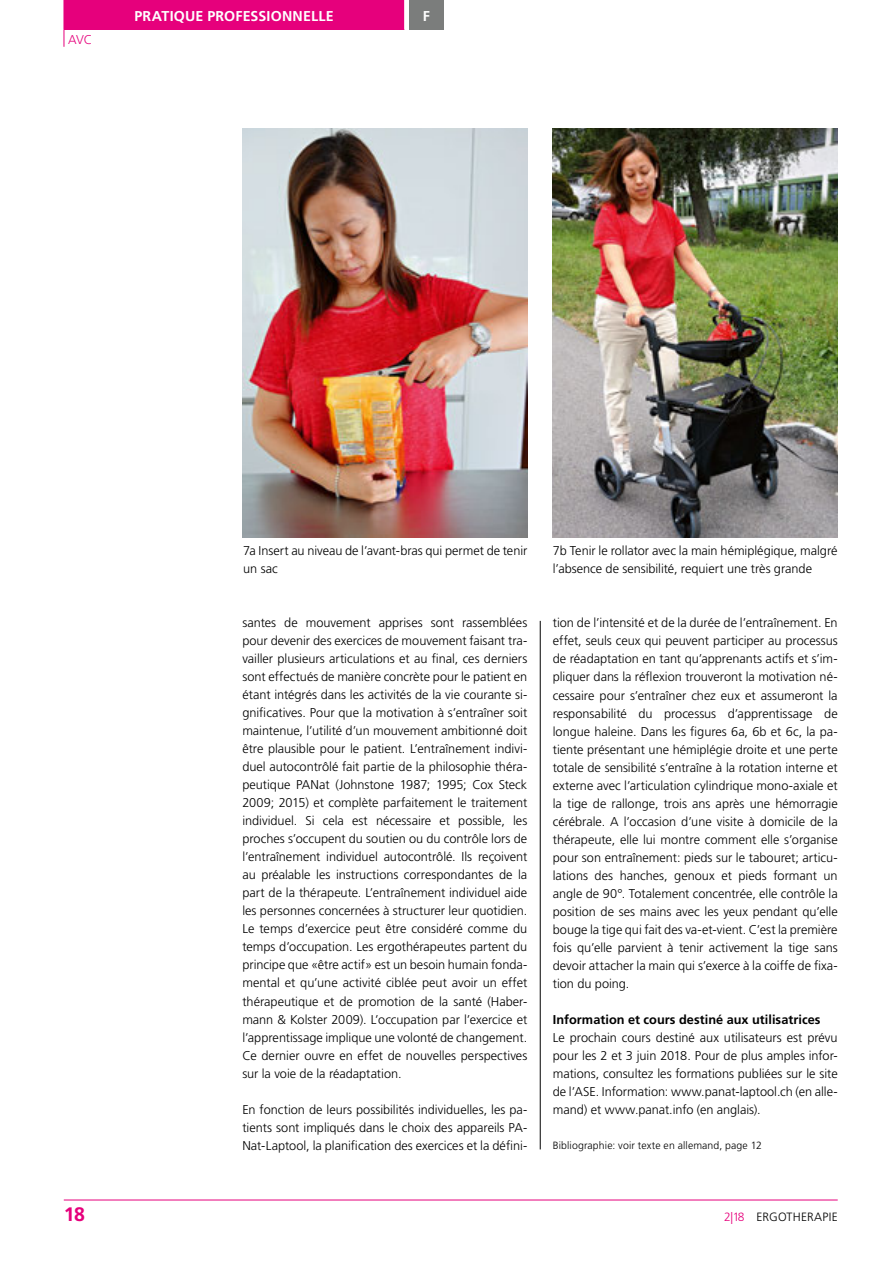
<style>
.page{position:relative;width:893px;height:1263px;background:#fff}
.page>*{position:absolute;margin:0;border:0;box-sizing:border-box;transform-origin:0 0}
.t1{font:700 19.5px "Frutiger LT Std";color:#e6007c}
.t2{font:700 14.25px "Frutiger LT Std";letter-spacing:.01em;color:#fff}
.t3{font:300 12.75px/18px "Frutiger LT Std";letter-spacing:-.005em;color:#000;text-align:justify}
.t4{font:700 12.75px "Frutiger LT Std";letter-spacing:.005em;color:#000}
.t5{font:300 12.75px "Frutiger LT Std";color:#e6007c}
.t6{font:300 12px "Frutiger LT Std";letter-spacing:.01em;color:#000}
.t7{font:300 10.5px "Frutiger LT Std";letter-spacing:.01em;color:#000}
.s1{color:#e6007c}
</style>
<div class="page">
<hr style="left:64px;top:1200px;width:774px;height:1px;background:#e6007c">
<div style="left:64px;top:0;width:340px;height:30px;background:#e6007c"></div>
<svg style="left:404px;top:0;width:1px;height:30px"></svg>
<div style="left:409px;top:0;width:35px;height:30px;background:#7b7d7c"></div>
<svg style="left:64px;top:30px;width:1px;height:17px"></svg>
<hr style="left:540px;top:621px;width:1px;height:528px;background:#000">
<img style="left:243px;top:128px;width:284px;height:409px">
<img style="left:553px;top:128px;width:284px;height:409px">
<p class="t5" style="left:68px;top:32px;width:26px">AVC</p>
<p class="t2" style="left:135px;top:8px;width:201px">PRATIQUE PROFESSIONNELLE</p>
<p class="t2" style="left:423px;top:8px;width:9px">F</p>
<p class="t3" style="left:243px;top:542px;width:286px">7a Insert au niveau de l’avant-bras qui permet de tenir un sac</p>
<p class="t3" style="left:553px;top:542px;width:286px">7b Tenir le rollator avec la main hémiplégique, malgré l’absence de sensibilité, requiert une très grande</p>
<p class="t3" style="left:242px;top:614px;width:286px">santes de mouvement apprises sont rassemblées pour devenir des exercices de mouvement faisant tra&shy;vailler plusieurs articulations et au final, ces derniers sont effectués de manière concrète pour le patient en étant intégrés dans les activités de la vie courante si&shy;gnificatives. Pour que la motivation à s’entraîner soit maintenue, l’utilité d’un mouvement ambitionné doit être plausible pour le patient. L’entraînement indivi&shy;duel autocontrôlé fait partie de la philosophie théra&shy;peutique PANat (Johnstone 1987; 1995; Cox Steck 2009; 2015) et complète parfaitement le traitement individuel. Si cela est nécessaire et possible, les proches s’occupent du soutien ou du contrôle lors de l’entraînement individuel autocontrôlé. Ils reçoivent au préalable les instructions correspondantes de la part de la thérapeute. L’entraînement individuel aide les personnes concernées à structurer leur quotidien.<br>Le temps d’exercice peut être considéré comme du temps d’occupation. Les ergothérapeutes partent du principe que «être actif» est un besoin humain fonda&shy;mental et qu’une activité ciblée peut avoir un effet thérapeutique et de promotion de la santé (Haber&shy;mann &amp; Kolster 2009). L’occupation par l’exercice et l’apprentissage implique une volonté de changement.<br>Ce dernier ouvre en effet de nouvelles perspectives sur la voie de la réadaptation.</p>
<p class="t3" style="left:242px;top:1100px;width:286px">En fonction de leurs possibilités individuelles, les pa&shy;tients sont impliqués dans le choix des appareils PA-Nat-Laptool, la planification des exercices et la défini-</p>
<p class="t3" style="left:553px;top:614px;width:286px">tion de l’intensité et de la durée de l’entraînement. En effet, seuls ceux qui peuvent participer au processus de réadaptation en tant qu’apprenants actifs et s’im&shy;pliquer dans la réflexion trouveront la motivation né&shy;cessaire pour s’entraîner chez eux et assumeront la responsabilité du processus d’apprentissage de longue haleine. Dans les figures 6a, 6b et 6c, la pa&shy;tiente présentant une hémiplégie droite et une perte totale de sensibilité s’entraîne à la rotation interne et externe avec l’articulation cylindrique mono-axiale et la tige de rallonge, trois ans après une hémorragie cérébrale. A l’occasion d’une visite à domicile de la thérapeute, elle lui montre comment elle s’organise pour son entraînement: pieds sur le tabouret; articu&shy;lations des hanches, genoux et pieds formant un angle de 90°. Totalement concentrée, elle contrôle la position de ses mains avec les yeux pendant qu’elle bouge la tige qui fait des va-et-vient. C’est la première fois qu’elle parvient à tenir activement la tige sans devoir attacher la main qui s’exerce à la coiffe de fixa&shy;tion du poing.</p>
<p class="t4" style="left:553px;top:1012px;width:269px">Information et cours destiné aux utilisatrices</p>
<p class="t3" style="left:553px;top:1028px;width:286px">Le prochain cours destiné aux utilisateurs est prévu pour les 2 et 3 juin 2018. Pour de plus amples infor&shy;mations, consultez les formations publiées sur le site de l’ASE. Information: www.panat-laptool.ch (en alle&shy;mand) et www.panat.info (en anglais).</p>
<p class="t7" style="left:553px;top:1139px;width:211px">Bibliographie: voir texte en allemand, page 12</p>
<h1 class="t1" style="left:64px;top:1203px;width:23px">18</h1>
<p class="t6" style="left:724px;top:1210px;width:115px"><span class="s1">2|18</span> ERGOTHERAPIE</p>
</div>
